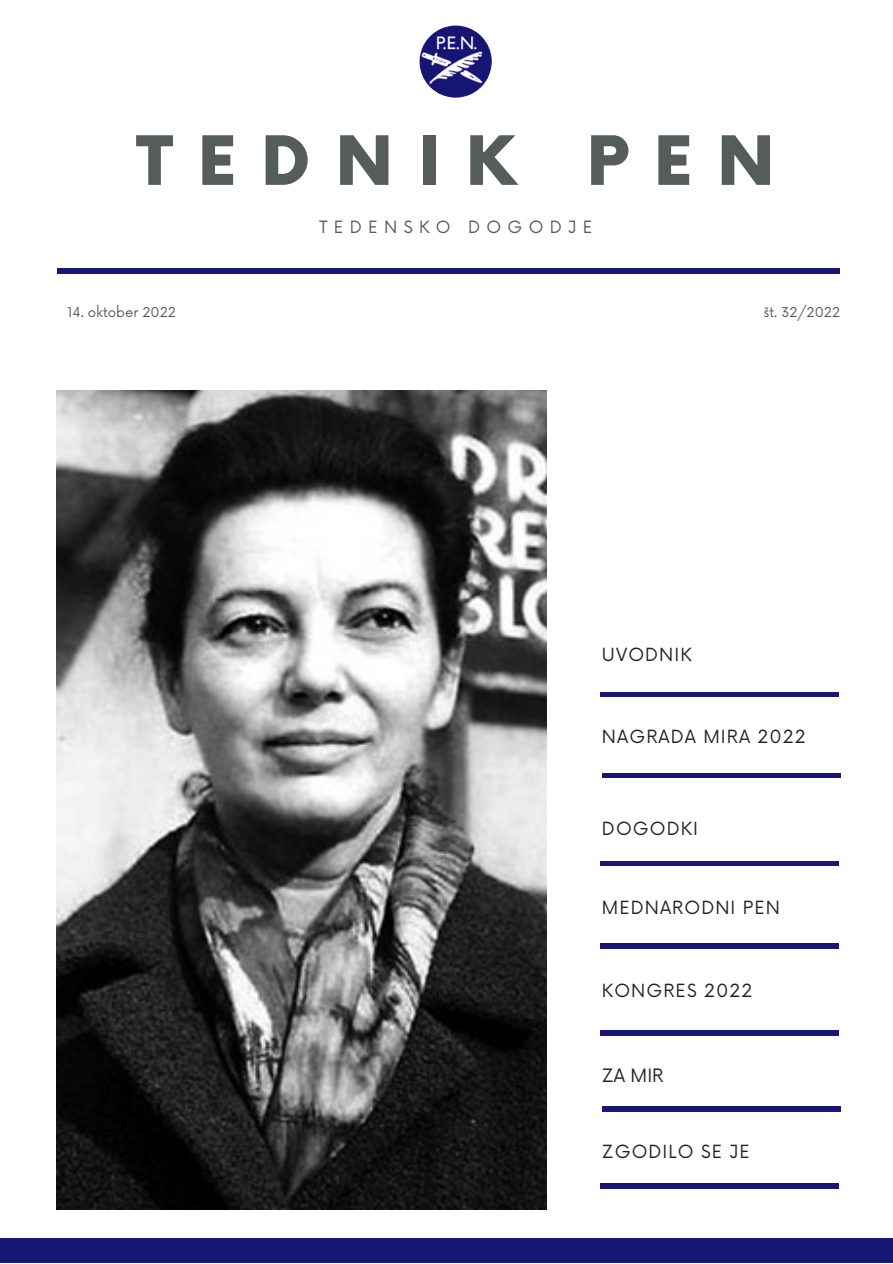
<style>
.page{position:relative;width:893px;height:1264px;background:#fff}
.page>*{position:absolute;margin:0;border:0;box-sizing:border-box;transform-origin:0 0}
.t1{font:900 66.15px "Now";letter-spacing:.38em;color:#565b5b}
.t2{font:18px "Now";color:#222}
.t3{font:17.7px "Now";letter-spacing:.06em;color:#222}
.t4{font:16.5px "Now";letter-spacing:.38em;color:#565b5b}
.t5{font:13.2px "Now";color:#565b5b}
</style>
<div class="page">
<svg style="left:892px;top:1238px;width:1px;height:24px"></svg>
<div style="left:57px;top:268px;width:782px;height:5px;background:#181774"></div>
<div style="left:0;top:1237px;width:892px;height:25px;background:#181774"></div>
<img style="left:419px;top:25px;width:73px;height:73px;border-radius:50%">
<hr style="left:602px;top:773px;width:238px;height:4px;background:#181774">
<img style="left:57px;top:391px;width:489px;height:818px">
<hr style="left:600px;top:861px;width:239px;height:4px;background:#181774">
<div style="left:600px;top:943px;width:239px;height:6px;background:#181774"></div>
<div style="left:600px;top:1029px;width:239px;height:6px;background:#181774"></div>
<div style="left:602px;top:1106px;width:238px;height:5px;background:#181774"></div>
<div style="left:600px;top:1183px;width:239px;height:5px;background:#181774"></div>
<div style="left:600px;top:691px;width:239px;height:5px;background:#181774"></div>
<h1 class="t1" style="left:137px;top:125px;width:639px">TEDNIK PEN</h1>
<p class="t4" style="left:319px;top:218px;width:274px">TEDENSKO DOGODJE</p>
<p class="t5" style="left:67px;top:305px;width:110px">14. oktober 2022</p>
<p class="t5" style="left:763px;top:305px;width:78px">št. 32/2022</p>
<p class="t3" style="left:602px;top:644px;width:91px">UVODNIK</p>
<p class="t3" style="left:602px;top:726px;width:205px">NAGRADA MIRA 2022</p>
<p class="t3" style="left:602px;top:819px;width:97px">DOGODKI</p>
<p class="t3" style="left:602px;top:897px;width:179px">MEDNARODNI PEN</p>
<p class="t3" style="left:602px;top:981px;width:152px">KONGRES 2022</p>
<p class="t2" style="left:602px;top:1065px;width:63px">ZA MIR</p>
<p class="t3" style="left:602px;top:1141px;width:149px">ZGODILO SE JE</p>
</div>
